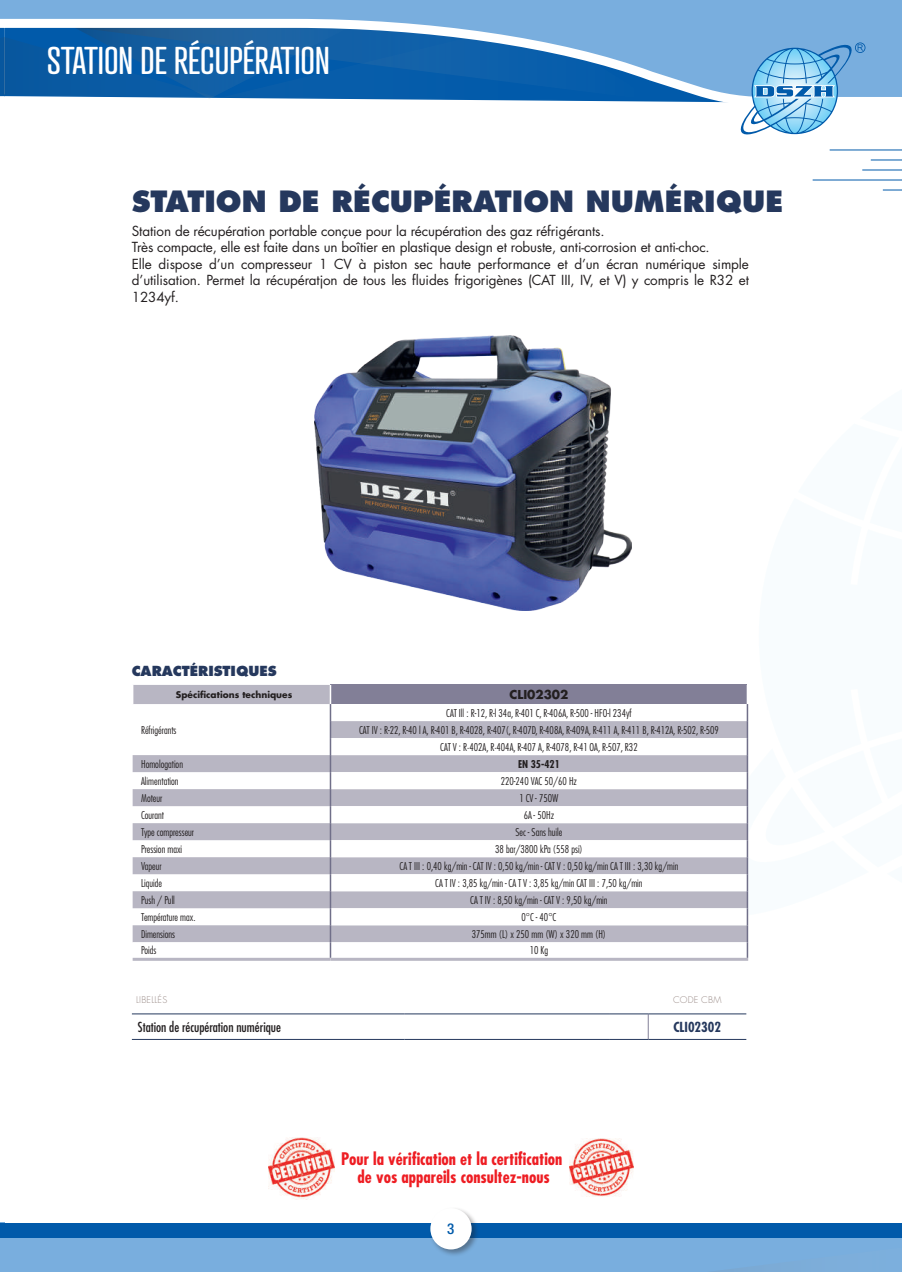
<style>
.page{position:relative;width:902px;height:1272px;background:#fff}
.page>*{position:absolute;margin:0;border:0;box-sizing:border-box;transform-origin:0 0}
.t1{font:37.5px "Atrament";color:#fff}
.t2{font:800 28.5px "Futura LT Pro";color:#25385d}
.t3{font:700 condensed 16.8px/18px "Futura";color:#ee1d23;text-align:center}
.t4{font:500 condensed 15px "Helvetica Neue LT Std";color:#015aaa}
.t5{font:13.5px/16.5px "Futura LT Pro";letter-spacing:-.01em;color:#231f20}
.t6{font:500 condensed 13.5px "Futura LT Pro";color:#231f20}
.t7{font:800 13.5px "Futura LT Pro";color:#25385d}
.t8{font:700 condensed 13.5px "Futura LT Pro";color:#25385d}
.t9{font:700 12px "Futura LT Pro";color:#231f20}
.t10{font:300 condensed 10.5px/17px "Futura LT Pro";color:#231f20;text-align:center}
.t11{font:700 condensed 10.5px "Futura LT Pro";color:#231f20}
.t12{font:700 9px "Futura LT Pro";color:#231f20}
.t13{font:300 9px "Futura LT Pro";letter-spacing:.02em;color:#9a8b87}
</style>
<div class="page">
<div style="left:4px;top:1222px;width:897px;height:49px;background:#79aede"></div>
<div style="left:4px;top:1222px;width:897px;height:15px;background:#015aaa"></div>
<svg style="left:534px;top:0;width:367px;height:103px;background:#70a6d7"></svg>
<svg style="left:738px;top:42px;width:127px;height:93px"></svg>
<div style="left:428px;top:1206px;width:51px;height:51px;background:#231f20;opacity:.4"></div>
<div style="left:430px;top:1208px;width:41px;height:41px;background:#fff;border-radius:50%"></div>
<hr style="left:829px;top:150px;width:72px;height:1px;background:#015aaa">
<hr style="left:870px;top:160px;width:31px;height:1px;background:#015aaa">
<hr style="left:862px;top:170px;width:39px;height:1px;background:#015aaa">
<hr style="left:812px;top:180px;width:89px;height:1px;background:#015aaa">
<svg style="left:882px;top:190px;width:19px;height:1px"></svg>
<hr style="left:133px;top:957px;width:197px;height:3px;background:#b8b6c3">
<hr style="left:330px;top:957px;width:418px;height:3px;background:#b8b6c3">
<svg style="left:132px;top:685px;width:616px;height:274px"></svg>
<img style="left:315px;top:336px;width:316px;height:274px">
<hr style="left:132px;top:1013px;width:272px;height:1px;background:#25385d">
<hr style="left:404px;top:1013px;width:206px;height:1px;background:#25385d">
<hr style="left:132px;top:1039px;width:272px;height:1px;background:#25385d">
<hr style="left:404px;top:1039px;width:206px;height:1px;background:#25385d">
<hr style="left:610px;top:1013px;width:38px;height:1px;background:#25385d">
<hr style="left:610px;top:1039px;width:38px;height:1px;background:#25385d">
<svg style="left:647px;top:1014px;width:1px;height:25px"></svg>
<hr style="left:648px;top:1013px;width:98px;height:1px;background:#25385d">
<hr style="left:648px;top:1039px;width:98px;height:1px;background:#25385d">
<img style="left:268px;top:1137px;width:66px;height:62px">
<img style="left:570px;top:1138px;width:63px;height:59px">
<hr style="left:0;top:1222px;width:4px;height:49px;background:#79aede">
<hr style="left:0;top:1222px;width:4px;height:15px;background:#015aaa">
<svg style="left:0;top:0;width:534px;height:101px;background:#4081bc"></svg>
<h1 class="t1" style="left:47px;top:37px;width:284px">STATION DE RÉCUPÉRATION</h1>
<h2 class="t2" style="left:132px;top:182px;width:652px">STATION DE RÉCUPÉRATION NUMÉRIQUE</h2>
<p class="t5" style="left:132px;top:222px;width:618px">Station de récupération portable conçue pour la récupération des gaz réfrigérants.<br>Très compacte, elle est faite dans un boîtier en plastique design et robuste, anti-corrosion et anti-choc.<br>Elle dispose d’un compresseur 1 CV à piston sec haute performance et d’un écran numérique simple d’utilisation. Permet la récupératjon de tous les fluides frigorigènes (CAT III, IV, et V) y compris le R32 et 1234yf.</p>
<p class="t7" style="left:132px;top:661px;width:146px">CARACTÉRISTIQUES</p>
<p class="t12" style="left:176px;top:688px;width:118px">Spécifications techniques</p>
<p class="t9" style="left:509px;top:685px;width:60px">CLI02302</p>
<p class="t10" style="left:141px;top:721px;width:37px">Réfrigérants</p>
<p class="t10" style="left:359px;top:704px;width:361px">CAT Ill : R-12, R-l 34a, R-401 C, R-406A, R-500 - HFO-l 234yf<br>CAT IV : R-22, R-40 l A, R-401 B, R-4028, R-407(, R-407D, R-408A, R-409A, R-411 A, R-411 B, R-412A, R-502, R-509<br>CAT V : R·402A, R·404A, R-407 A, R-4078, R-41 OA, R-507, R32</p>
<p class="t10" style="left:141px;top:755px;width:43px">Homologation</p>
<p class="t11" style="left:518px;top:757px;width:43px">EN 35-421</p>
<p class="t10" style="left:141px;top:772px;width:39px">Alimentation</p>
<p class="t10" style="left:501px;top:772px;width:78px">220-240 VAC 50/60 Hz</p>
<p class="t10" style="left:141px;top:789px;width:23px">Moteur</p>
<p class="t10" style="left:519px;top:789px;width:41px">1 CV - 750W</p>
<p class="t10" style="left:141px;top:806px;width:24px">Courant</p>
<p class="t10" style="left:523px;top:806px;width:32px">6A - 50Hz</p>
<p class="t10" style="left:141px;top:823px;width:54px">Type compresseur</p>
<p class="t10" style="left:515px;top:823px;width:49px">Sec - Sans huile</p>
<p class="t10" style="left:141px;top:840px;width:43px">Pression maxi</p>
<p class="t10" style="left:495px;top:840px;width:89px">38 bar/3800 kPa (558 psi)</p>
<p class="t10" style="left:141px;top:857px;width:22px">Vapeur</p>
<p class="t10" style="left:399px;top:857px;width:280px">CA T III : 0,40 kg/min - CAT IV : 0,50 kg/min - CAT V : 0,50 kg/min CA T III : 3,30 kg/min</p>
<p class="t10" style="left:141px;top:874px;width:22px">Liquide</p>
<p class="t10" style="left:435px;top:874px;width:209px">CA T IV : 3,85 kg/min - CA T V : 3,85 kg/min CAT III : 7,50 kg/min</p>
<p class="t10" style="left:141px;top:891px;width:35px">Push / Pull</p>
<p class="t10" style="left:470px;top:891px;width:139px">CA T IV : 8,50 kg/min - CAT V : 9,50 kg/min</p>
<p class="t10" style="left:141px;top:908px;width:56px">Température max.</p>
<p class="t10" style="left:521px;top:908px;width:36px">0°C - 40°C</p>
<p class="t10" style="left:141px;top:925px;width:36px">Dimensions</p>
<p class="t10" style="left:472px;top:925px;width:136px">375mm (L) x 250 mm (W) x 320 mm (H)</p>
<p class="t10" style="left:141px;top:942px;width:17px">Poids</p>
<p class="t10" style="left:529px;top:942px;width:20px">10 Kg</p>
<p class="t13" style="left:136px;top:993px;width:33px">LIBELLÉS</p>
<p class="t13" style="left:673px;top:993px;width:50px">CODE CBM</p>
<p class="t6" style="left:138px;top:1017px;width:145px">Station de récupération numérique</p>
<p class="t8" style="left:673px;top:1018px;width:49px">CLI02302</p>
<h3 class="t3" style="left:341px;top:1149px;width:223px">Pour la vérification et la certification de vos appareils consultez-nous</h3>
<h3 class="t4" style="left:447px;top:1219px;width:9px">3</h3>
</div>
